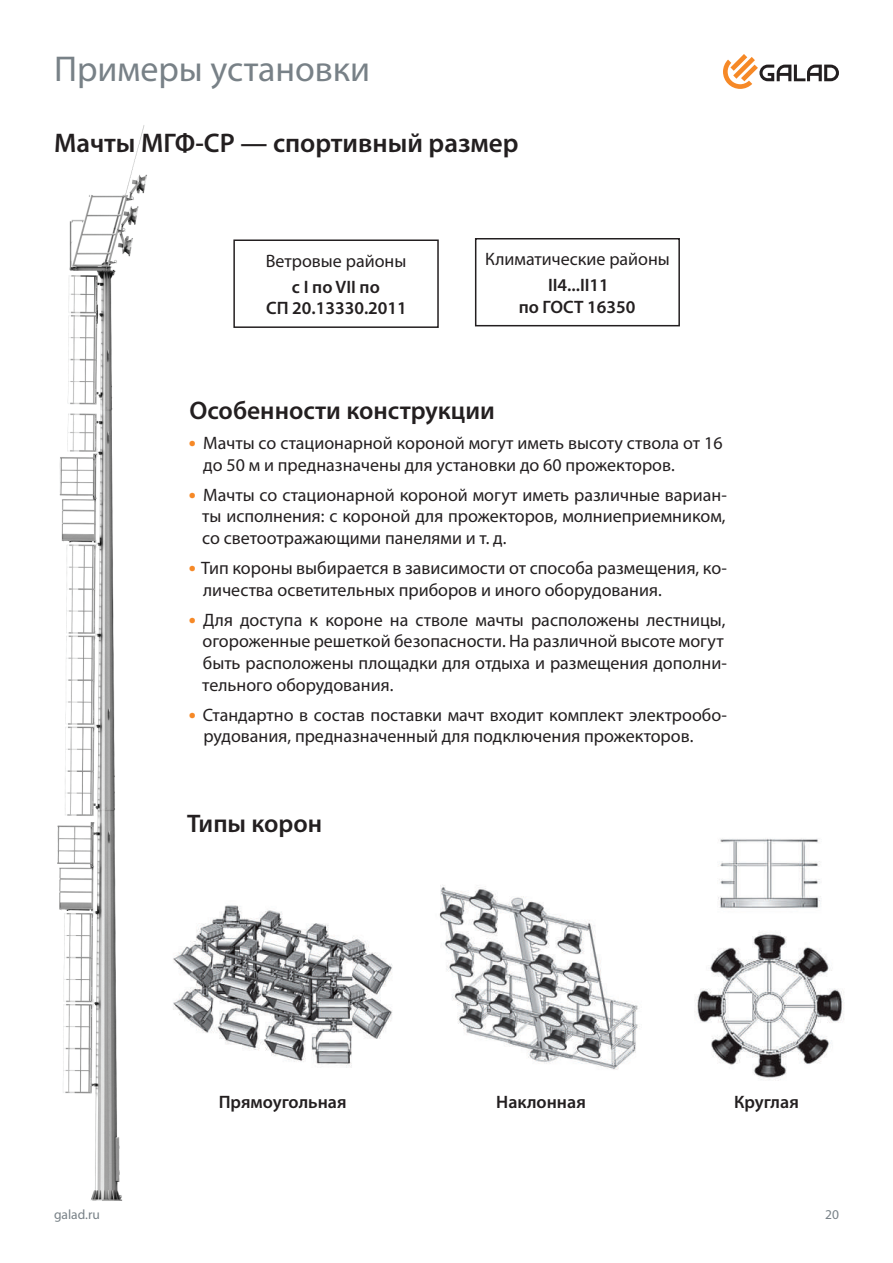
<style>
.page{position:relative;width:893px;height:1263px;background:#fff}
.page>*{position:absolute;margin:0;border:0;box-sizing:border-box;transform-origin:0 0}
.t1{font:36px "Myriad Pro";color:#788187}
.t2{font:600 27px "Myriad Pro";color:#231f20}
.t3{font:600 25.5px "Myriad Pro";color:#231f20}
.t4{font:18px/21.6px "Myriad Pro";color:#231f20}
.t5{font:600 18px/21.6px "Myriad Pro";color:#231f20;text-align:center}
.t6{font:13.5px "Myriad Pro";color:#788187}
.s1{font-weight:700;font-size:21px;color:#f68927}
</style>
<div class="page">
<img style="left:57px;top:125px;width:90px;height:1076px">
<svg style="left:723px;top:54px;width:116px;height:35px"></svg>
<img style="left:173px;top:905px;width:220px;height:163px">
<img style="left:439px;top:885px;width:201px;height:185px">
<img style="left:695px;top:838px;width:149px;height:242px">
<div style="left:233px;top:239px;width:206px;height:89px;border:2px solid #231f20"></div>
<div style="left:475px;top:238px;width:205px;height:88px;border:2px solid #231f20"></div>
<h1 class="t1" style="left:54px;top:47px;width:318px">Примеры установки</h1>
<h2 class="t2" style="left:54px;top:125px;width:466px">Мачты МГФ-СР — спортивный размер</h2>
<p class="t4" style="left:266px;top:250px;width:142px">Ветровые районы</p>
<p class="t5" style="left:266px;top:275px;width:142px">с I по VII по<br>СП 20.13330.2011</p>
<p class="t4" style="left:485px;top:248px;width:186px">Климатические районы</p>
<p class="t5" style="left:519px;top:274px;width:118px">II4...II11<br>по ГОСТ 16350</p>
<h3 class="t3" style="left:189px;top:394px;width:307px">Особенности конструкции</h3>
<p class="t4" style="left:203px;top:432px;width:521px;text-indent:-14px"><span class="s1">•</span> Мачты со стационарной короной могут иметь высоту ствола от 16 до 50 м и предназначены для установки до 60 прожекторов.</p>
<p class="t4" style="left:202px;top:484px;width:526px;text-align:justify;text-indent:-13px"><span class="s1">•</span> Мачты со стационарной короной могут иметь различные вариан&shy;ты исполнения: с короной для прожекторов, молниеприемником, со светоотражающими панелями и т. д.</p>
<p class="t4" style="left:203px;top:557px;width:525px;text-indent:-14px"><span class="s1">•</span> Тип короны выбирается в зависимости от способа размещения, ко&shy;личества осветительных приборов и иного оборудования.</p>
<p class="t4" style="left:202px;top:609px;width:526px;text-indent:-13px"><span class="s1">•</span> Для доступа к короне на стволе мачты расположены лестницы, огороженные решеткой безопасности. На различной высоте могут быть расположены площадки для отдыха и размещения дополни&shy;тельного оборудования.</p>
<p class="t4" style="left:203px;top:704px;width:525px;text-indent:-14px"><span class="s1">•</span> Стандартно в состав поставки мачт входит комплект электрообо&shy;рудования, предназначенный для подключения прожекторов.</p>
<h3 class="t3" style="left:187px;top:807px;width:137px">Типы корон</h3>
<p class="t5" style="left:219px;top:1090px;width:129px">Прямоугольная</p>
<p class="t5" style="left:496px;top:1090px;width:91px">Наклонная</p>
<p class="t5" style="left:734px;top:1090px;width:66px">Круглая</p>
<p class="t6" style="left:54px;top:1206px;width:47px">galad.ru</p>
<p class="t6" style="left:825px;top:1206px;width:15px">20</p>
</div>
